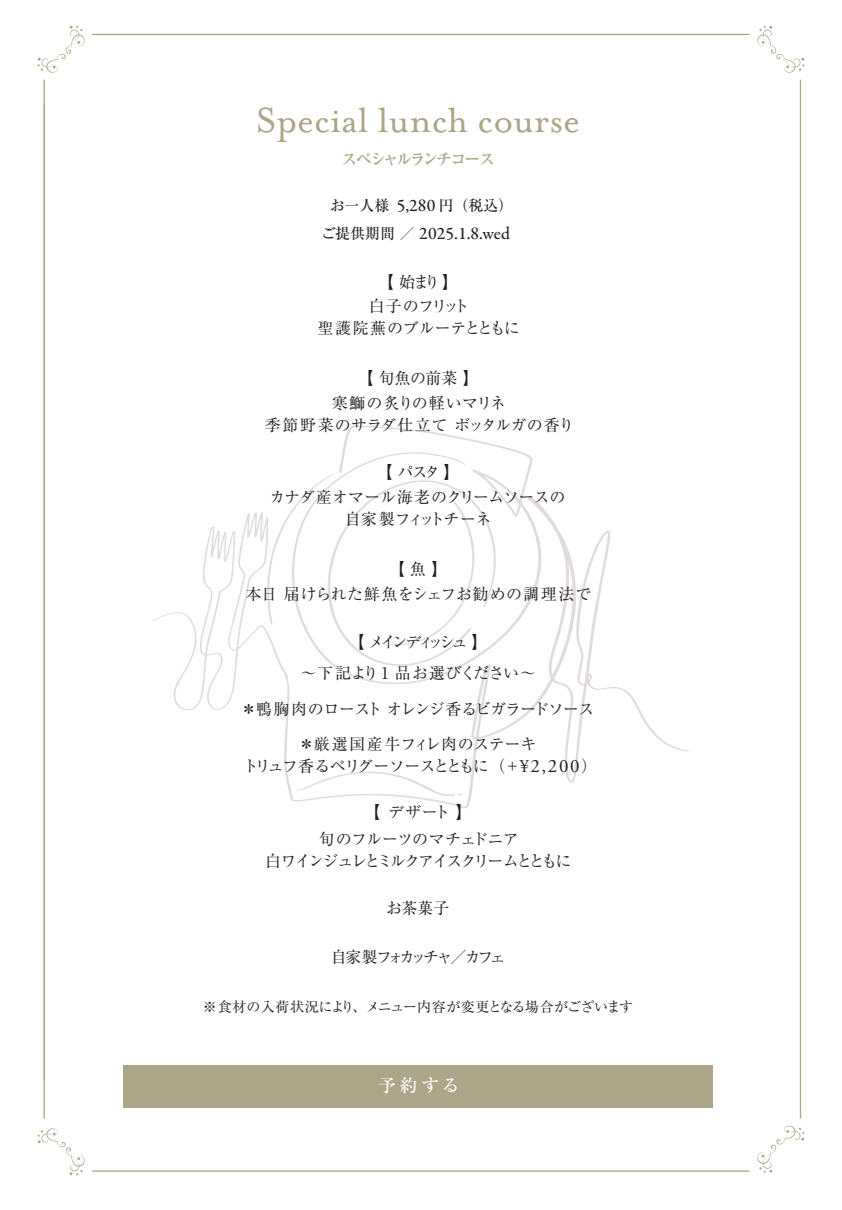
<style>
.page{position:relative;width:842px;height:1210px;background:#fff}
.page>*{position:absolute;margin:0;border:0;box-sizing:border-box;transform-origin:0 0}
.t1{font:40px "Mrs Eaves OT";color:#ada588}
.t2{font:500 18px "Ryumin Pro";color:#fff}
.t3{font:500 17.8px "Garamond Premr Pro";color:#231f20}
.t4{font:16px/26.4px "Ryumin Pro";letter-spacing:-.04em;color:#231f20;text-align:center}
.t5{font:16px/25px "Ryumin Pro";letter-spacing:.035em;color:#231f20;text-align:center}
.t6{font:16px "Ryumin Pro";letter-spacing:-.095em;color:#231f20}
.t7{font:16px "Ryumin Pro";letter-spacing:-.125em;color:#231f20}
.t8{font:16px/22px "Ryumin Pro";letter-spacing:-.02em;color:#231f20;text-align:center}
.t9{font:16px/24.8px "Ryumin Pro";color:#231f20;text-align:center}
.t10{font:16px "Ryumin Pro";letter-spacing:-.215em;color:#231f20}
.t11{font:700 16px "Ryumin Pro";letter-spacing:-.12em;color:#ada588}
.t12{font:16px "Ryumin Pro";letter-spacing:-.255em;color:#231f20}
.t13{font:500 14.8px "Ryumin Pro";color:#231f20}
.t14{font:14px "Ryumin Pro";letter-spacing:-.01em;color:#231f20}
.s1{font-family:"Garamond Premr Pro";font-size:17.8px}
.s2{font-family:"Ryumin Pro";font-size:14.8px}
.s3{font-family:"Adobe Garamond Pro";font-size:18.8px}
</style>
<div class="page">
<svg style="left:37px;top:1128px;width:48px;height:47px"></svg>
<svg style="left:757px;top:1125px;width:47px;height:48px"></svg>
<hr style="left:92px;top:1170px;width:657px;height:1px;background:#ada588">
<hr style="left:44px;top:80px;width:1px;height:1038px;background:#ada588">
<hr style="left:800px;top:80px;width:1px;height:1038px;background:#ada588">
<svg style="left:37px;top:26px;width:48px;height:47px"></svg>
<svg style="left:757px;top:26px;width:47px;height:47px"></svg>
<hr style="left:92px;top:34px;width:657px;height:1px;background:#ada588">
<svg style="left:153px;top:507px;width:536px;height:301px"></svg>
<svg style="left:292px;top:425px;width:250px;height:259px"></svg>
<svg style="left:267px;top:473px;width:229px;height:194px"></svg>
<svg style="left:295px;top:771px;width:167px;height:25px"></svg>
<div style="left:123px;top:1065px;width:590px;height:43px;background:#ada588"></div>
<h1 class="t1" style="left:256px;top:99px;width:326px">Special lunch course</h1>
<p class="t11" style="left:341px;top:146px;width:155px">スペシャルランチコース</p>
<p class="t13" style="left:330px;top:194px;width:184px">お一人様 <span class="s1">5,280</span> 円（税込）</p>
<p class="t3" style="left:321px;top:223px;width:191px"><span class="s2">ご提供期間 ／</span> 2025.1.8.wed</p>
<p class="t4" style="left:378px;top:268px;width:82px">【 始まり 】</p>
<p class="t8" style="left:317px;top:294px;width:204px">白子のフリット<br>聖護院蕪のブルーテとともに</p>
<p class="t9" style="left:332px;top:365px;width:175px">【 旬魚の前菜 】<br>寒鰤の炙りの軽いマリネ</p>
<p class="t5" style="left:265px;top:411px;width:311px">季節野菜のサラダ仕立て ボッタルガの香り</p>
<p class="t4" style="left:269px;top:459px;width:298px;line-height:24.8px">【 パスタ 】<br>カナダ産オマール海老のクリームソースの</p>
<p class="t4" style="left:345px;top:505px;width:148px">自家製フィットチーネ</p>
<p class="t5" style="left:246px;top:555px;width:347px">【 魚 】<br>本日 届けられた鮮魚をシェフお勧めの調理法で</p>
<p class="t12" style="left:349px;top:630px;width:141px">【 メインディッシュ 】</p>
<p class="t4" style="left:300px;top:659px;width:237px">～下記より1 品お選びください～</p>
<p class="t4" style="left:241px;top:690px;width:355px;line-height:34.8px">＊鴨胸肉のローストオレンジ香るビガラードソース＊厳選国産牛フィレ肉のステーキ</p>
<p class="t6" style="left:243px;top:753px;width:356px">トリュフ香るペリグーソースとともに（＋<span class="s3">¥2,200</span>）</p>
<p class="t4" style="left:319px;top:798px;width:202px">【 デザート 】<br>旬のフルーツのマチェドニア</p>
<p class="t7" style="left:265px;top:848px;width:308px">白ワインジュレとミルクアイスクリームとともに</p>
<p class="t4" style="left:386px;top:893px;width:65px">お茶菓子</p>
<p class="t10" style="left:331px;top:945px;width:176px">自家製フォカッチャ／カフェ</p>
<p class="t14" style="left:203px;top:995px;width:432px">※食材の入荷状況により、メニュー内容が変更となる場合がございます</p>
<p class="t2" style="left:378px;top:1071px;width:83px">予約する</p>
</div>
